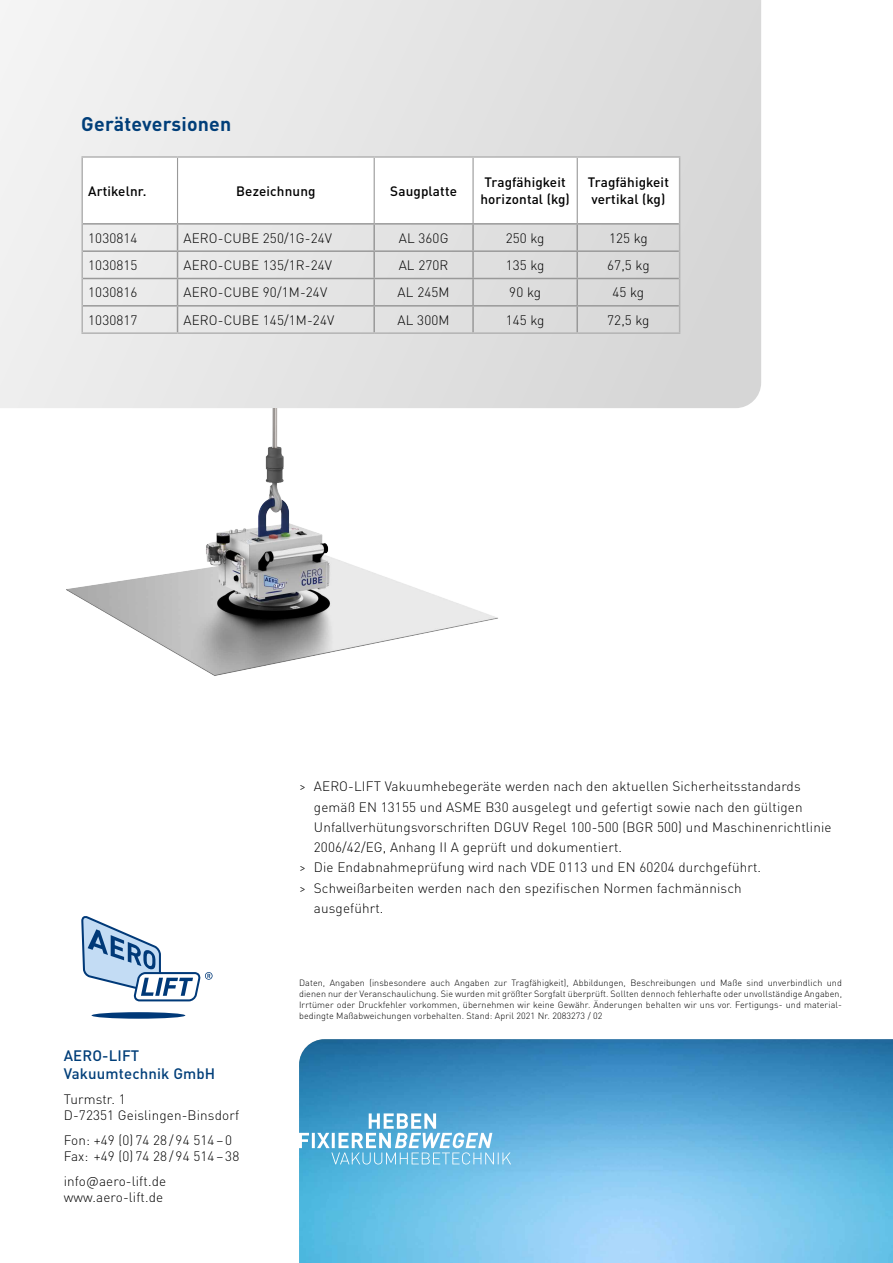
<style>
.page{position:relative;width:893px;height:1263px;background:#fff}
.page>*{position:absolute;margin:0;border:0;box-sizing:border-box;transform-origin:0 0}
.t1{font:700 19.5px "DIN Pro";letter-spacing:.01em;color:#003e79}
.t2{font:500 15px/18px "DIN Pro";letter-spacing:.01em;color:#003e79}
.t3{font:300 13.5px/16.2px "DIN Pro";letter-spacing:.01em;color:#000}
.t4{font:500 13.5px/16.2px "DIN Pro";letter-spacing:.01em;color:#000;text-align:center}
.t5{font:300 9px/10.8px "DIN Pro";letter-spacing:.01em;color:#000;text-align:justify}
</style>
<div class="page">
<img style="left:299px;top:1039px;width:594px;height:224px">
<svg style="left:299px;top:1113px;width:212px;height:51px;background:#76bbdf"></svg>
<svg style="left:0;top:0;width:761px;height:408px;fill:#e4e4e4"></svg>
<svg style="left:81px;top:916px;width:132px;height:103px"></svg>
<hr style="left:81px;top:156px;width:97px;height:2px;background:#b3b3b3">
<hr style="left:81px;top:158px;width:2px;height:66px;background:#b3b3b3">
<hr style="left:178px;top:156px;width:196px;height:2px;background:#b3b3b3">
<hr style="left:374px;top:156px;width:99px;height:2px;background:#b3b3b3">
<hr style="left:473px;top:156px;width:104px;height:2px;background:#b3b3b3">
<hr style="left:577px;top:156px;width:103px;height:2px;background:#b3b3b3">
<hr style="left:81px;top:224px;width:2px;height:27px;background:#b3b3b3">
<hr style="left:81px;top:251px;width:2px;height:27px;background:#b3b3b3">
<hr style="left:81px;top:278px;width:2px;height:28px;background:#b3b3b3">
<hr style="left:81px;top:306px;width:2px;height:26px;background:#b3b3b3">
<svg style="left:82px;top:157px;width:598px;height:175px"></svg>
<hr style="left:81px;top:332px;width:97px;height:2px;background:#b3b3b3">
<hr style="left:178px;top:332px;width:196px;height:2px;background:#b3b3b3">
<hr style="left:374px;top:332px;width:99px;height:2px;background:#b3b3b3">
<hr style="left:473px;top:332px;width:104px;height:2px;background:#b3b3b3">
<hr style="left:577px;top:332px;width:103px;height:2px;background:#b3b3b3">
<img style="left:66px;top:408px;width:432px;height:268px">
<h1 class="t1" style="left:81px;top:108px;width:151px">Geräteversionen</h1>
<p class="t4" style="left:88px;top:181px;width:60px">Artikelnr.</p>
<p class="t4" style="left:236px;top:181px;width:81px">Bezeichnung</p>
<p class="t4" style="left:390px;top:181px;width:68px">Saugplatte</p>
<p class="t4" style="left:480px;top:173px;width:91px">Tragfähigkeit horizontal (kg)</p>
<p class="t4" style="left:588px;top:173px;width:83px;text-align:left">Tragfähigkeit vertikal (kg)</p>
<p class="t3" style="left:88px;top:228px;width:51px">1030814</p>
<p class="t3" style="left:184px;top:228px;width:150px">AERO-CUBE 250/1G-24V</p>
<p class="t3" style="left:399px;top:228px;width:51px">AL 360G</p>
<p class="t3" style="left:506px;top:228px;width:40px">250 kg</p>
<p class="t3" style="left:609px;top:228px;width:40px">125 kg</p>
<p class="t3" style="left:88px;top:256px;width:51px">1030815</p>
<p class="t3" style="left:184px;top:256px;width:150px">AERO-CUBE 135/1R-24V</p>
<p class="t3" style="left:399px;top:256px;width:51px">AL 270R</p>
<p class="t3" style="left:506px;top:256px;width:40px">135 kg</p>
<p class="t3" style="left:607px;top:256px;width:44px">67,5 kg</p>
<p class="t3" style="left:88px;top:283px;width:51px">1030816</p>
<p class="t3" style="left:184px;top:283px;width:145px">AERO-CUBE 90/1M-24V</p>
<p class="t3" style="left:398px;top:283px;width:53px">AL 245M</p>
<p class="t3" style="left:509px;top:283px;width:33px">90 kg</p>
<p class="t3" style="left:612px;top:283px;width:33px">45 kg</p>
<p class="t3" style="left:88px;top:310px;width:51px">1030817</p>
<p class="t3" style="left:183px;top:310px;width:152px">AERO-CUBE 145/1M-24V</p>
<p class="t3" style="left:398px;top:310px;width:53px">AL 300M</p>
<p class="t3" style="left:506px;top:310px;width:40px">145 kg</p>
<p class="t3" style="left:607px;top:310px;width:44px">72,5 kg</p>
<p class="t3" style="left:299px;top:777px;width:503px">&gt; AERO-LIFT Vakuumhebegeräte werden nach den aktuellen Sicherheitsstandards</p>
<p class="t3" style="left:314px;top:797px;width:490px">gemäß EN 13155 und ASME B30 ausgelegt und gefertigt sowie nach den gültigen</p>
<p class="t3" style="left:314px;top:818px;width:519px">Unfallverhütungsvorschriften DGUV Regel 100-500 (BGR 500) und Maschinenrichtlinie</p>
<p class="t3" style="left:314px;top:838px;width:310px">2006/42/EG, Anhang II A geprüft und dokumentiert.</p>
<p class="t3" style="left:299px;top:858px;width:464px">&gt; Die Endabnahmeprüfung wird nach VDE 0113 und EN 60204 durchgeführt.</p>
<p class="t3" style="left:299px;top:878px;width:444px">&gt; Schweißarbeiten werden nach den spezifischen Normen fachmännisch</p>
<p class="t3" style="left:314px;top:899px;width:71px">ausgeführt.</p>
<p class="t2" style="left:64px;top:1045px;width:153px">AERO-LIFT<br>Vakuumtechnik GmbH</p>
<p class="t3" style="left:64px;top:1090px;width:177px">Turmstr. 1<br>D-72351 Geislingen-Binsdorf</p>
<p class="t3" style="left:64px;top:1131px;width:177px">Fon: +49 (0) 74 28 / 94 514 – 0<br>Fax: +49 (0) 74 28 / 94 514 – 38</p>
<p class="t3" style="left:64px;top:1172px;width:104px">info@aero-lift.de www.aero-lift.de</p>
<p class="t5" style="left:299px;top:977px;width:544px">Daten, Angaben (insbesondere auch Angaben zur Tragfähigkeit), Abbildungen, Beschreibungen und Maße sind unverbindlich und dienen nur der Veranschaulichung. Sie wurden mit größter Sorgfalt überprüft. Sollten dennoch fehlerhafte oder unvollständige Angaben, Irrtümer oder Druckfehler vorkommen, übernehmen wir keine Gewähr. Änderungen behalten wir uns vor. Fertigungs- und material&shy;bedingte Maßabweichungen vorbehalten. Stand: April 2021 Nr. 2083273 / 02</p>
</div>
